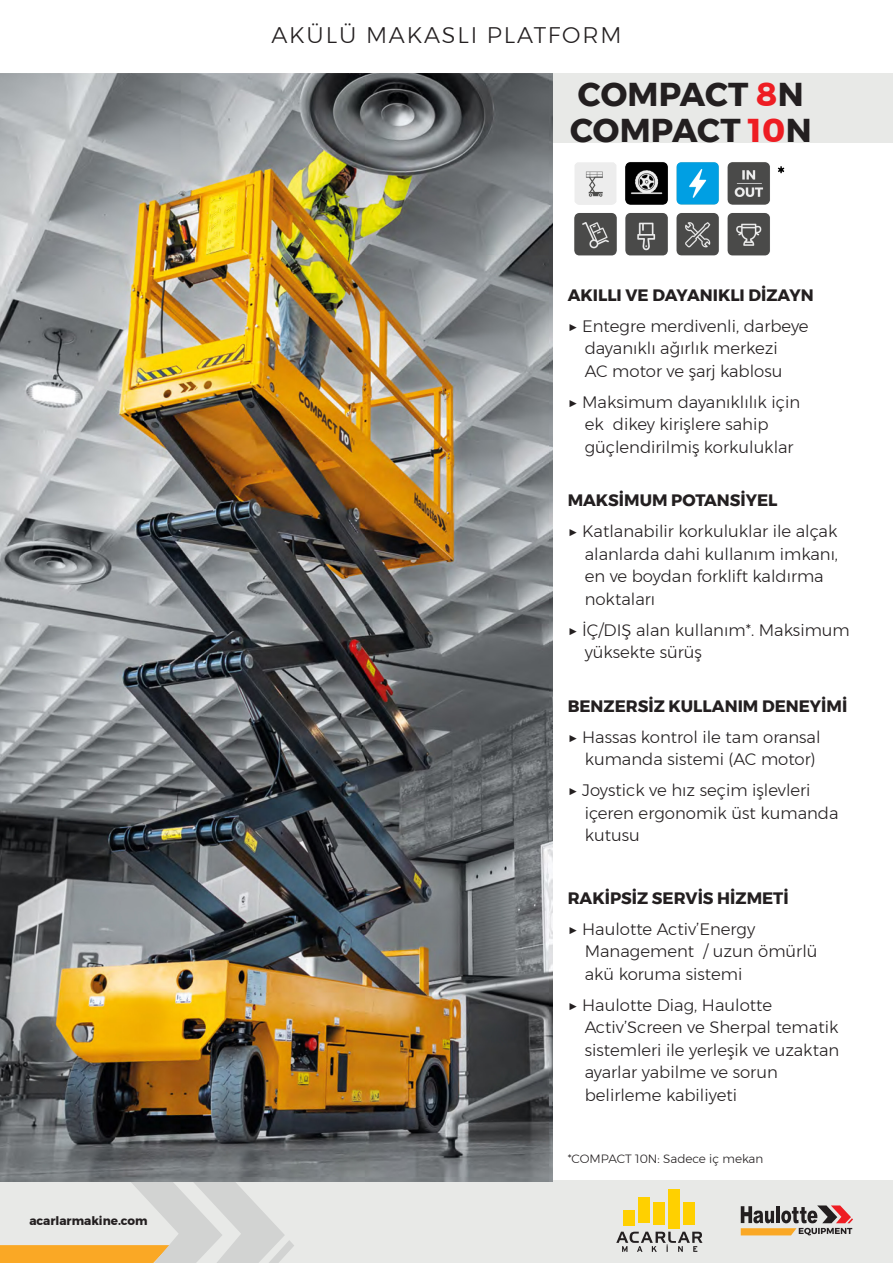
<style>
.page{position:relative;width:893px;height:1263px;background:#fff}
.page>*{position:absolute;margin:0;border:0;box-sizing:border-box;transform-origin:0 0}
.t1{font:700 33px "Montserrat";letter-spacing:.01em;color:#231f20}
.t2{font:300 22.5px "Montserrat";letter-spacing:.08em;color:#231f20}
.t3{font:300 16.5px/22.5px "Montserrat";color:#231f20}
.t4{font:700 16.5px "Montserrat";color:#231f20}
.t5{font:300 12px "Montserrat";color:#231f20}
.t6{font:700 12px "Montserrat";color:#231f20}
.s1{color:#ee1d23}
</style>
<div class="page">
<div style="left:0;top:1180px;width:893px;height:83px;background:#e8e9e7"></div>
<div style="left:541px;top:73px;width:352px;height:70px;background:#e8e9e7"></div>
<img style="left:574px;top:162px;width:211px;height:94px">
<svg style="left:0;top:1182px;width:294px;height:81px"></svg>
<svg style="left:741px;top:1205px;width:112px;height:30px"></svg>
<svg style="left:616px;top:1232px;width:86px;height:20px"></svg>
<div style="left:624px;top:1210px;width:11px;height:16px;background:#ffd000"></div>
<div style="left:638px;top:1197px;width:11px;height:25px;background:#ffd000"></div>
<div style="left:653px;top:1202px;width:11px;height:23px;background:#ffd000"></div>
<div style="left:668px;top:1189px;width:11px;height:39px;background:#ffd000"></div>
<div style="left:683px;top:1202px;width:11px;height:23px;background:#ffd000"></div>
<img style="left:0;top:73px;width:553px;height:1109px">
<p class="t6" style="left:29px;top:1211px;width:120px">acarlarmakine.com</p>
<p class="t2" style="left:271px;top:18px;width:352px">AKÜLÜ MAKASLI PLATFORM</p>
<p class="t1" style="left:578px;top:68px;width:227px">COMPACT <span class="s1">8</span>N</p>
<p class="t1" style="left:570px;top:104px;width:243px">COMPACT <span class="s1">10</span>N</p>
<p class="t4" style="left:568px;top:282px;width:248px">AKILLI VE DAYANIKLI DİZAYN</p>
<p class="t3" style="left:585px;top:315px;width:225px;text-indent:-17px">▶ Entegre merdivenli, darbeye dayanıklı ağırlık merkezi<br>AC motor ve şarj kablosu</p>
<p class="t3" style="left:585px;top:391px;width:217px;text-indent:-17px">▶ Maksimum dayanıklılık için ek dikey kirişlere sahip güçlendirilmiş korkuluklar</p>
<p class="t4" style="left:568px;top:487px;width:211px">MAKSİMUM POTANSİYEL</p>
<p class="t3" style="left:585px;top:520px;width:255px;text-indent:-17px">▶ Katlanabilir korkuluklar ile alçak alanlarda dahi kullanım imkanı, en ve boydan forklift kaldırma noktaları</p>
<p class="t3" style="left:585px;top:619px;width:267px;text-indent:-17px">▶ İÇ/DIŞ alan kullanım*. Maksimum yüksekte sürüş</p>
<p class="t4" style="left:568px;top:693px;width:281px">BENZERSİZ KULLANIM DENEYİMİ</p>
<p class="t3" style="left:568px;top:726px;width:254px;text-align:right">▶ Hassas kontrol ile tam oransal kumanda sistemi (AC motor)</p>
<p class="t3" style="left:585px;top:779px;width:255px;text-indent:-17px">▶ Joystick ve hız seçim işlevleri içeren ergonomik üst kumanda kutusu</p>
<p class="t4" style="left:568px;top:884px;width:222px">RAKİPSİZ SERVİS HİZMETİ</p>
<p class="t3" style="left:585px;top:917px;width:234px;text-indent:-17px">▶ Haulotte Activ’Energy<br>Management / uzun ömürlü akü koruma sistemi</p>
<p class="t3" style="left:585px;top:993px;width:256px;text-indent:-17px">▶ Haulotte Diag, Haulotte<br>Activ’Screen ve Sherpal tematik sistemleri ile yerleşik ve uzaktan ayarlar yabilme ve sorun belirleme kabiliyeti</p>
<p class="t5" style="left:568px;top:1149px;width:197px">*COMPACT 10N: Sadece iç mekan</p>
</div>
